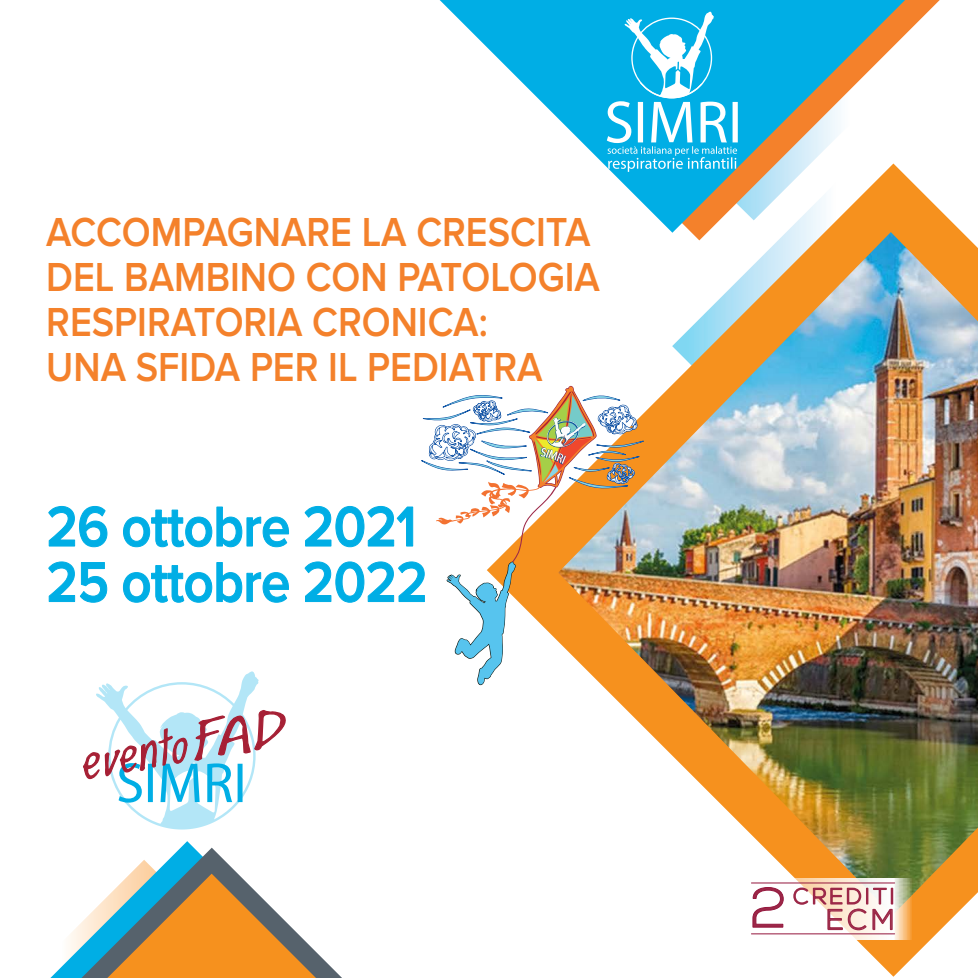
<style>
.page{position:relative;width:978px;height:978px;background:#fff}
.page>*{position:absolute;margin:0;border:0;box-sizing:border-box;transform-origin:0 0}
.t1{font:600 58.5px/55.5px "Proxima Nova";letter-spacing:-.01em;color:#00aee5;scale:.9 1}
.t2{font:300 55.95px "Nexa";color:#9c2848}
.t3{font:italic 43.35px "Lovedbythe King";color:#a62035;scale:1.37 1}
.t4{font:600 42px/45px "Proxima Nova";color:#f4812b;scale:.9 1}
.t5{font:300 28.5px "Nexa";color:#9c2848}
.s1{font-style:normal;font-size:41.7px}
</style>
<div class="page">
<svg style="left:856px;top:225px;width:106px;height:752px"></svg>
<img style="left:601px;top:232px;width:377px;height:683px">
<svg style="left:50px;top:841px;width:292px;height:137px"></svg>
<svg style="left:48px;top:506px;width:59px;height:41px"></svg>
<svg style="left:123px;top:507px;width:166px;height:40px"></svg>
<svg style="left:48px;top:561px;width:59px;height:42px"></svg>
<svg style="left:123px;top:562px;width:166px;height:41px"></svg>
<svg style="left:304px;top:378px;width:342px;height:307px"></svg>
<svg style="left:83px;top:671px;width:203px;height:159px"></svg>
<svg style="left:601px;top:0;width:354px;height:240px"></svg>
<svg style="left:439px;top:0;width:474px;height:233px"></svg>
<svg style="left:607px;top:12px;width:131px;height:160px"></svg>
<svg style="left:709px;top:878px;width:203px;height:61px"></svg>
<svg style="left:752px;top:887px;width:32px;height:41px"></svg>
<svg style="left:793px;top:887px;width:100px;height:44px"></svg>
<hr style="left:751px;top:933px;width:144px;height:1px;background:#94163d">
<hr style="left:751px;top:883px;width:144px;height:1px;background:#94163d">
<p class="t4" style="left:46px;top:210px;width:617px">ACCOMPAGNARE LA CRESCITA<br>DEL BAMBINO CON PATOLOGIA<br>RESPIRATORIA CRONICA:<br>UNA SFIDA PER IL PEDIATRA</p>
<h1 class="t1" style="left:47px;top:500px;width:425px">26 ottobre 2021<br>25 ottobre 2022</h1>
<p class="t3" style="left:74px;top:734px;width:153px;rotate:-10deg">evento<span class="s1">FAD</span></p>
<h2 class="t2" style="left:751px;top:876px;width:38px">2</h2>
<p class="t5" style="left:826px;top:903px;width:70px">ECM</p>
</div>
